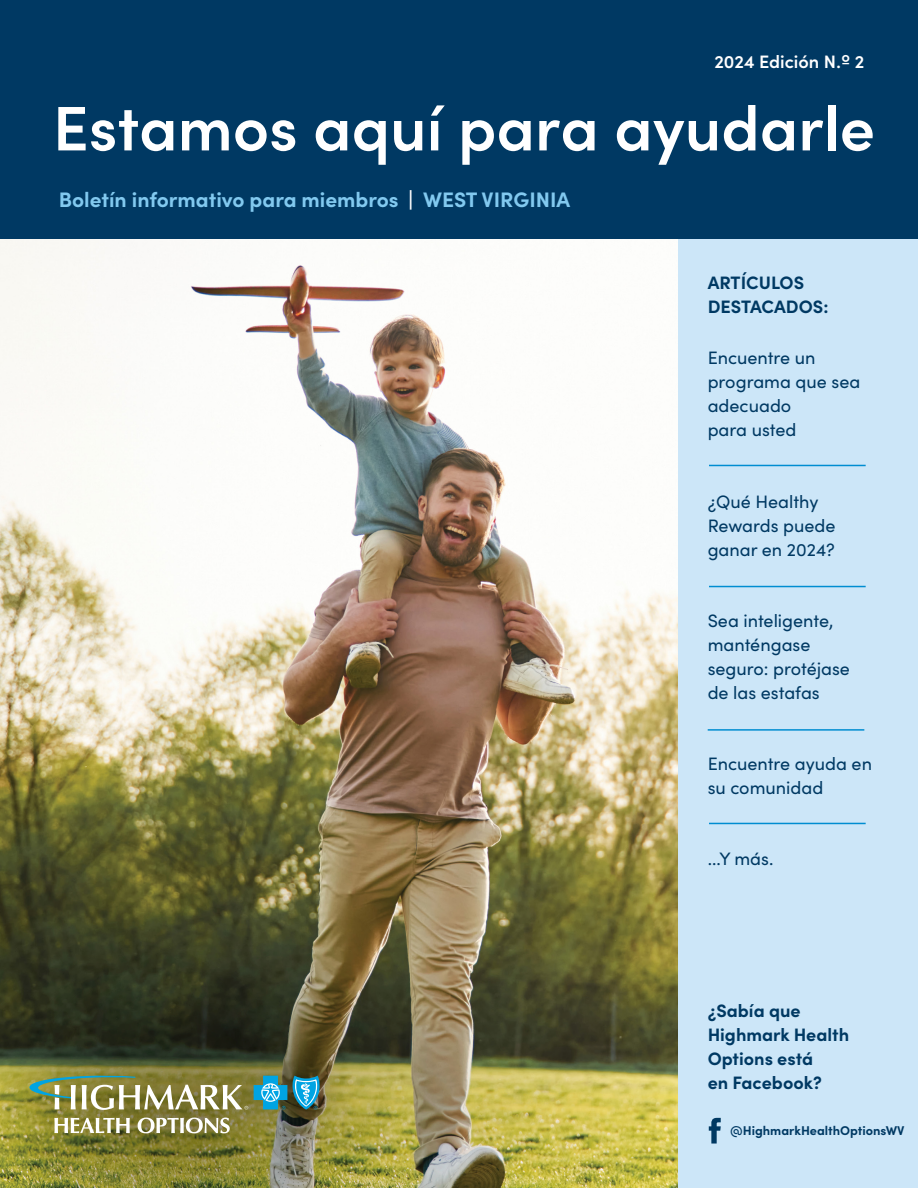
<style>
.page{position:relative;width:918px;height:1188px;background:#fff}
.page>*{position:absolute;margin:0;border:0;box-sizing:border-box;transform-origin:0 0}
.t1{font:600 63px "Sofia Pro";color:#fff}
.t2{font:700 21px "Sofia Pro";color:#82c9ef}
.t3{font:18px/24px "Sofia Pro";color:#003963}
.t4{font:700 18px/24px "Sofia Pro";color:#003963}
.t5{font:600 18px "Sofia Pro";color:#fff}
.t6{font:700 12.75px "Sofia Pro";color:#003963}
.s1{font-weight:900;color:#fff}
</style>
<div class="page">
<img style="left:0;top:239px;width:679px;height:685px">
<svg style="left:57px;top:852px;width:386px;height:66px;background:#6d6637"></svg>
<svg style="left:0;top:918px;width:326px;height:6px;background:#464927"></svg>
<svg style="left:0;top:924px;width:306px;height:264px;background:#3c4122"></svg>
<svg style="left:162px;top:939px;width:144px;height:249px;background:#3f4227"></svg>
<img style="left:306px;top:924px;width:373px;height:264px">
<div style="left:679px;top:239px;width:239px;height:949px;background:#cce6f8"></div>
<svg style="left:709px;top:1118px;width:12px;height:26px"></svg>
<div style="left:0;top:0;width:918px;height:239px;background:#003963"></div>
<hr style="left:709px;top:465px;width:157px;height:1px;background:#008dd1">
<hr style="left:709px;top:586px;width:157px;height:1px;background:#008dd1">
<hr style="left:708px;top:729px;width:156px;height:2px;background:#008dd1">
<hr style="left:709px;top:823px;width:157px;height:1px;background:#008dd1">
<div style="left:0;top:1038px;width:356px;height:132px;background:#000;opacity:.46"></div>
<svg style="left:54px;top:1118px;width:76px;height:15px"></svg>
<svg style="left:138px;top:1118px;width:92px;height:15px"></svg>
<svg style="left:254px;top:1076px;width:66px;height:34px;background:#4193a5"></svg>
<svg style="left:29px;top:1076px;width:219px;height:34px"></svg>
<p class="t5" style="left:714px;top:48px;width:152px">2024 Edición N.º 2</p>
<h1 class="t1" style="left:53px;top:81px;width:824px">Estamos aquí para ayudarle</h1>
<p class="t2" style="left:59px;top:183px;width:513px">Boletín informativo para miembros <span class="s1">|</span> WEST VIRGINIA</p>
<p class="t4" style="left:708px;top:270px;width:122px">ARTÍCULOS<br>DESTACADOS:</p>
<p class="t3" style="left:708px;top:345px;width:154px">Encuentre un programa que sea adecuado<br>para usted</p>
<p class="t3" style="left:708px;top:488px;width:129px">¿Qué Healthy<br>Rewards puede ganar en 2024?</p>
<p class="t3" style="left:708px;top:608px;width:144px">Sea inteligente, manténgase seguro: protéjase de las estafas</p>
<p class="t3" style="left:708px;top:751px;width:166px">Encuentre ayuda en su comunidad</p>
<p class="t3" style="left:708px;top:846px;width:67px">...Y más.</p>
<p class="t4" style="left:708px;top:998px;width:143px">¿Sabía que<br>Highmark Health<br>Options está<br>en Facebook?</p>
<p class="t6" style="left:730px;top:1121px;width:176px">@HighmarkHealthOptionsWV</p>
</div>
